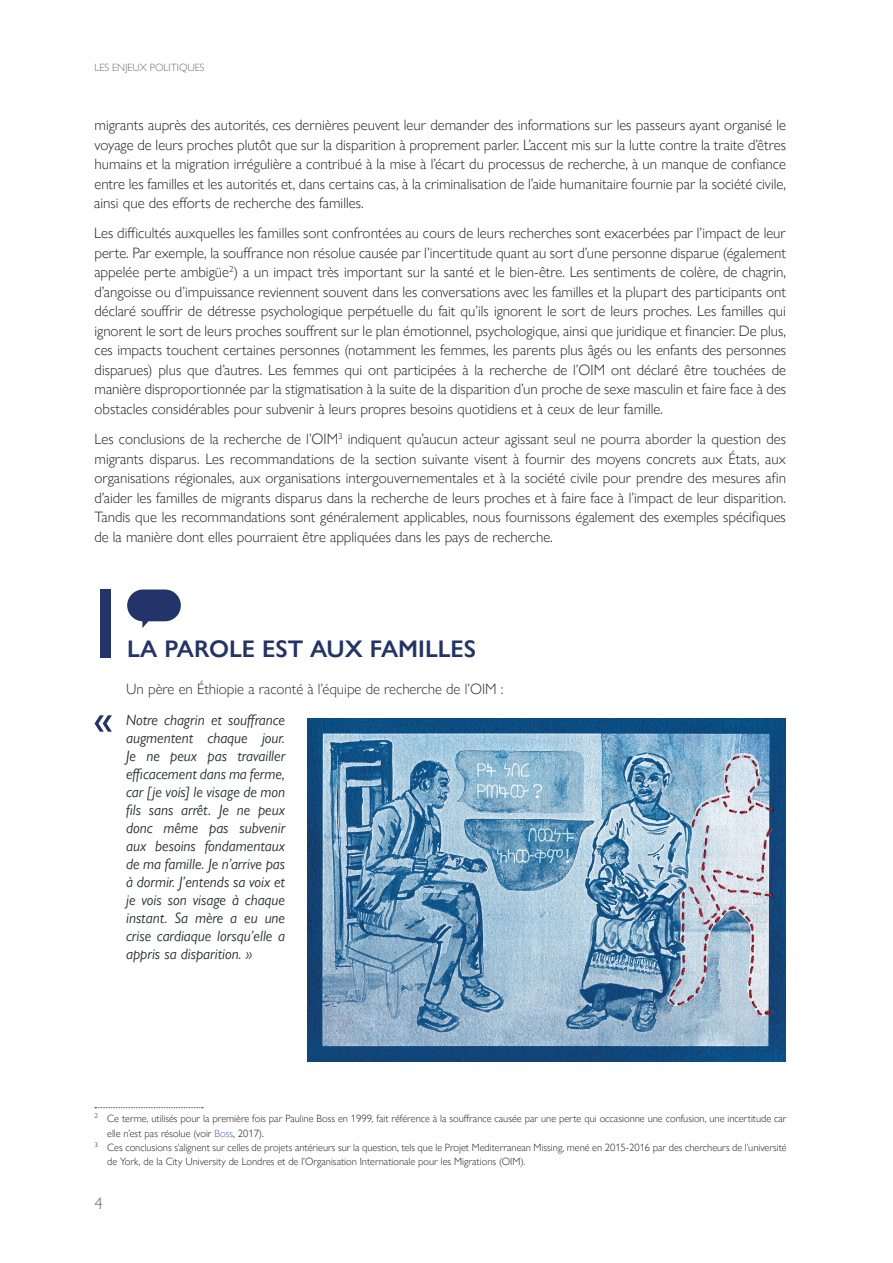
<style>
.page{position:relative;width:893px;height:1263px;background:#fff}
.page>*{position:absolute;margin:0;border:0;box-sizing:border-box;transform-origin:0 0}
.t1{font:600 24px "Gill Sans Nova";color:#223368}
.t2{font:300 16.5px "Gill Sans Nova";color:#6c6d70}
.t3{font:300 15px/19.5px "Gill Sans Nova";color:#231f20;text-align:justify}
.t4{font:italic 15px/18px "Gill Sans Nova";color:#292d2f;text-align:justify}
.t5{font:300 15px "Gill Sans Nova";color:#292d2f}
.t6{font:300 10.5px "Gill Sans Nova";color:#231f20}
.t7{font:300 10.5px "Gill Sans Nova";color:#6c6d70}
.s1{color:#4264ab}
</style>
<div class="page">
<svg style="left:95px;top:1107px;width:108px;height:1px"></svg>
<div style="left:101px;top:589px;width:10px;height:69px;background:#223469"></div>
<img style="left:308px;top:718px;width:478px;height:344px">
<div style="left:127px;top:589px;width:54px;height:32px;background:#223469;border-radius:16px"></div>
<svg style="left:94px;top:715px;width:18px;height:17px"></svg>
<p class="t7" style="left:94px;top:61px;width:111px">LES ENJEUX POLITIQUES</p>
<p class="t3" style="left:94px;top:115px;width:693px">migrants auprès des autorités, ces dernières peuvent leur demander des informations sur les passeurs ayant organisé le voyage de leurs proches plutôt que sur la disparition à proprement parler. L’accent mis sur la lutte contre la traite d’êtres humains et la migration irrégulière a contribué à la mise à l’écart du processus de recherche, à un manque de confiance entre les familles et les autorités et, dans certains cas, à la criminalisation de l’aide humanitaire fournie par la société civile, ainsi que des efforts de recherche des familles.</p>
<p class="t3" style="left:94px;top:223px;width:693px">Les difficultés auxquelles les familles sont confrontées au cours de leurs recherches sont exacerbées par l’impact de leur perte. Par exemple, la souffrance non résolue causée par l’incertitude quant au sort d’une personne disparue (également appelée perte ambigüe<sup>2</sup>) a un impact très important sur la santé et le bien-être. Les sentiments de colère, de chagrin, d’angoisse ou d’impuissance reviennent souvent dans les conversations avec les familles et la plupart des participants ont déclaré souffrir de détresse psychologique perpétuelle du fait qu’ils ignorent le sort de leurs proches. Les familles qui ignorent le sort de leurs proches souffrent sur le plan émotionnel, psychologique, ainsi que juridique et financier. De plus, ces impacts touchent certaines personnes (notamment les femmes, les parents plus âgés ou les enfants des personnes disparues) plus que d’autres. Les femmes qui ont participées à la recherche de l’OIM ont déclaré être touchées de manière disproportionnée par la stigmatisation à la suite de la disparition d’un proche de sexe masculin et faire face à des obstacles considérables pour subvenir à leurs propres besoins quotidiens et à ceux de leur famille.</p>
<p class="t3" style="left:94px;top:429px;width:693px">Les conclusions de la recherche de l’OIM<sup>3</sup> indiquent qu’aucun acteur agissant seul ne pourra aborder la question des migrants disparus. Les recommandations de la section suivante visent à fournir des moyens concrets aux États, aux organisations régionales, aux organisations intergouvernementales et à la société civile pour prendre des mesures afin d’aider les familles de migrants disparus dans la recherche de leurs proches et à faire face à l’impact de leur disparition.<br>Tandis que les recommandations sont généralement applicables, nous fournissons également des exemples spécifiques de la manière dont elles pourraient être appliquées dans les pays de recherche.</p>
<h1 class="t1" style="left:127px;top:634px;width:351px">LA PAROLE EST AUX FAMILLES</h1>
<p class="t5" style="left:126px;top:680px;width:379px">Un père en Éthiopie a raconté à l’équipe de recherche de l’OIM :</p>
<p class="t4" style="left:126px;top:711px;width:161px">Notre chagrin et souffrance augmentent chaque jour.<br>Je ne peux pas travailler efficacement dans ma ferme, car [je vois] le visage de mon fils sans arrêt. Je ne peux donc même pas subvenir aux besoins fondamentaux de ma famille. Je n’arrive pas à dormir. J’entends sa voix et je vois son visage à chaque instant. Sa mère a eu une crise cardiaque lorsqu’elle a appris sa disparition. »</p>
<p class="t6" style="left:94px;top:1112px;width:694px"><sup>2</sup> Ce terme, utilisés pour la première fois par Pauline Boss en 1999, fait référence à la souffrance causée par une perte qui occasionne une confusion, une incertitude car</p>
<p class="t6" style="left:107px;top:1126px;width:158px">elle n’est pas résolue (voir <span class="s1">Boss</span>, 2017).</p>
<p class="t6" style="left:94px;top:1141px;width:694px"><sup>3</sup> Ces conclusions s’alignent sur celles de projets antérieurs sur la question, tels que le Projet Mediterranean Missing, mené en 2015-2016 par des chercheurs de l’université</p>
<p class="t6" style="left:107px;top:1155px;width:420px">de York, de la City University de Londres et de l’Organisation Internationale pour les Migrations (OIM).</p>
<p class="t2" style="left:94px;top:1193px;width:10px">4</p>
</div>
